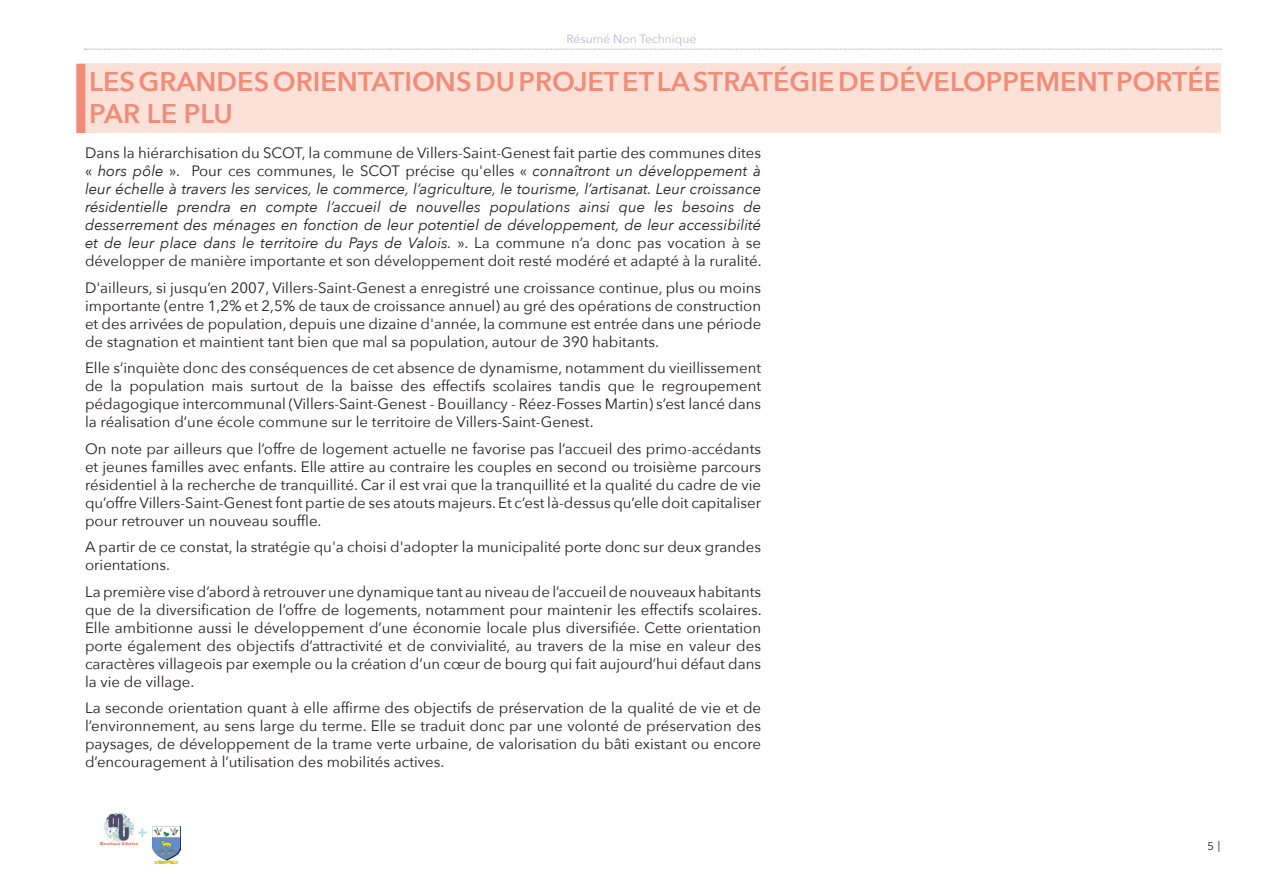
<style>
.page{position:relative;width:1263px;height:893px;background:#fff}
.page>*{position:absolute;margin:0;border:0;box-sizing:border-box;transform-origin:0 0}
.t1{font:600 27px/32.4px "Avenir Next";color:#f08c77}
.t2{font:15px/18px "Avenir Next";color:#231f20;text-align:justify}
.t3{font:italic 15px/18px "Avenir Next";color:#231f20;text-align:justify}
.t4{font:700 15px "Avenir Next";color:#b1dfe5}
.t5{font:12px "Avenir Next";color:#bab8d2}
.t6{font:11.25px "Museo Sans 300";color:#231f20}
.s1{font-style:normal}
</style>
<div class="page">
<svg style="left:85px;top:49px;width:1136px;height:1px"></svg>
<img style="left:101px;top:812px;width:36px;height:33px">
<img style="left:152px;top:826px;width:28px;height:37px">
<div style="left:79px;top:64px;width:1141px;height:69px;background:#fce1d9"></div>
<div style="left:76px;top:64px;width:9px;height:69px;background:#f08c77"></div>
<p class="t5" style="left:567px;top:28px;width:131px">Résumé Non Technique</p>
<h1 class="t1" style="left:89px;top:64px;width:1132px">LES GRANDES ORIENTATIONS DU PROJET ET LA STRATÉGIE DE DÉVELOPPEMENT PORTÉE<br>PAR LE PLU</h1>
<p class="t3" style="left:85px;top:143px;width:678px"><span class="s1">Dans la hiérarchisation du SCOT, la commune de Villers-Saint-Genest fait partie des communes dites «</span> hors pôle <span class="s1">». Pour ces communes, le SCOT précise qu'elles «</span> connaîtront un développement à leur échelle à travers les services, le commerce, l’agriculture, le tourisme, l’artisanat. Leur croissance résidentielle prendra en compte l’accueil de nouvelles populations ainsi que les besoins de desserrement des ménages en fonction de leur potentiel de développement, de leur accessibilité et de leur place dans le territoire du Pays de Valois. <span class="s1">». La commune n’a donc pas vocation à se développer de manière importante et son développement doit resté modéré et adapté à la ruralité.</span></p>
<p class="t2" style="left:85px;top:278px;width:678px">D'ailleurs, si jusqu’en 2007, Villers-Saint-Genest a enregistré une croissance continue, plus ou moins importante (entre 1,2% et 2,5% de taux de croissance annuel) au gré des opérations de construction et des arrivées de population, depuis une dizaine d'année, la commune est entrée dans une période de stagnation et maintient tant bien que mal sa population, autour de 390 habitants.</p>
<p class="t2" style="left:85px;top:358px;width:678px">Elle s’inquiète donc des conséquences de cet absence de dynamisme, notamment du vieillissement de la population mais surtout de la baisse des effectifs scolaires tandis que le regroupement pédagogique intercommunal (Villers-Saint-Genest - Bouillancy - Réez-Fosses Martin) s’est lancé dans la réalisation d’une école commune sur le territoire de Villers-Saint-Genest.</p>
<p class="t2" style="left:85px;top:439px;width:678px">On note par ailleurs que l’offre de logement actuelle ne favorise pas l’accueil des primo-accédants et jeunes familles avec enfants. Elle attire au contraire les couples en second ou troisième parcours résidentiel à la recherche de tranquillité. Car il est vrai que la tranquillité et la qualité du cadre de vie qu’offre Villers-Saint-Genest font partie de ses atouts majeurs. Et c’est là-dessus qu’elle doit capitaliser pour retrouver un nouveau souffle.</p>
<p class="t2" style="left:85px;top:537px;width:677px">A partir de ce constat, la stratégie qu'a choisi d'adopter la municipalité porte donc sur deux grandes orientations.</p>
<p class="t2" style="left:85px;top:582px;width:678px">La première vise d’abord à retrouver une dynamique tant au niveau de l’accueil de nouveaux habitants que de la diversification de l’offre de logements, notamment pour maintenir les effectifs scolaires.<br>Elle ambitionne aussi le développement d’une économie locale plus diversifiée. Cette orientation porte également des objectifs d’attractivité et de convivialité, au travers de la mise en valeur des caractères villageois par exemple ou la création d’un cœur de bourg qui fait aujourd’hui défaut dans la vie de village.</p>
<p class="t2" style="left:85px;top:698px;width:678px">La seconde orientation quant à elle affirme des objectifs de préservation de la qualité de vie et de l’environnement, au sens large du terme. Elle se traduit donc par une volonté de préservation des paysages, de développement de la trame verte urbaine, de valorisation du bâti existant ou encore d’encouragement à l’utilisation des mobilités actives.</p>
<p class="t4" style="left:137px;top:819px;width:11px">+</p>
<p class="t6" style="left:1207px;top:840px;width:15px">5 |</p>
</div>
